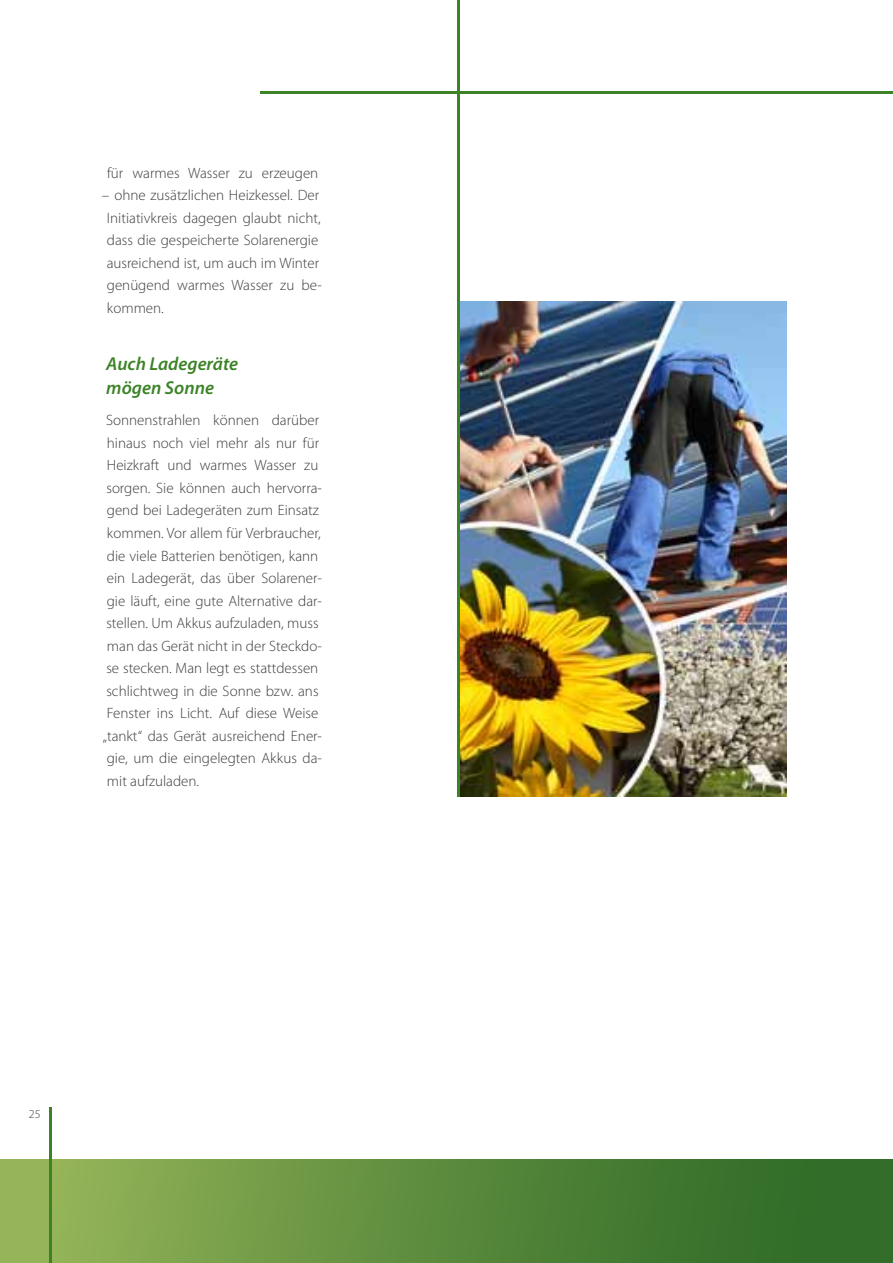
<style>
.page{position:relative;width:893px;height:1263px;background:#fff}
.page>*{position:absolute;margin:0;border:0;box-sizing:border-box;transform-origin:0 0}
.t1{font:italic 600 18.75px/24px "Myriad Pro";color:#3c8327}
.t2{font:300 15px/22.5px "Myriad Pro";color:#3c3c3c}
.t3{font:300 12px "Myriad Pro";color:#3c3c3c}
</style>
<div class="page">
<img style="left:460px;top:301px;width:327px;height:495px">
<hr style="left:260px;top:91px;width:633px;height:3px;background:#3c8327">
<div style="left:0;top:1159px;width:893px;height:104px;background:linear-gradient(to right,#97b559,#256323)"></div>
<hr style="left:49px;top:1108px;width:2px;height:155px;background:#3c8327">
<hr style="left:457px;top:0;width:3px;height:796px;background:#3c8327">
<p class="t2" style="left:107px;top:162px;width:213px">für warmes Wasser zu erzeugen</p>
<p class="t2" style="left:107px;top:184px;width:217px;text-indent:-5px">– ohne zusätzlichen Heizkessel. Der<br>Initiativkreis dagegen glaubt nicht, dass die gespeicherte Solarenergie ausreichend ist, um auch im Winter genügend warmes Wasser zu be&shy;kommen.</p>
<p class="t1" style="left:106px;top:351px;width:133px">Auch Ladegeräte mögen Sonne</p>
<p class="t2" style="left:103px;top:409px;width:221px">Sonnenstrahlen können darüber hinaus noch viel mehr als nur für Heizkraft und warmes Wasser zu sorgen. Sie können auch hervorra&shy;gend bei Ladegeräten zum Einsatz kommen. Vor allem für Verbraucher, die viele Batterien benötigen, kann ein Ladegerät, das über Solarener&shy;gie läuft, eine gute Alternative dar&shy;stellen. Um Akkus aufzuladen, muss man das Gerät nicht in der Steckdo&shy;se stecken. Man legt es stattdessen schlichtweg in die Sonne bzw. ans Fenster ins Licht. Auf diese Weise „tankt“ das Gerät ausreichend Ener&shy;gie, um die eingelegten Akkus da&shy;mit aufzuladen.</p>
<p class="t3" style="left:29px;top:1106px;width:13px">25</p>
</div>
